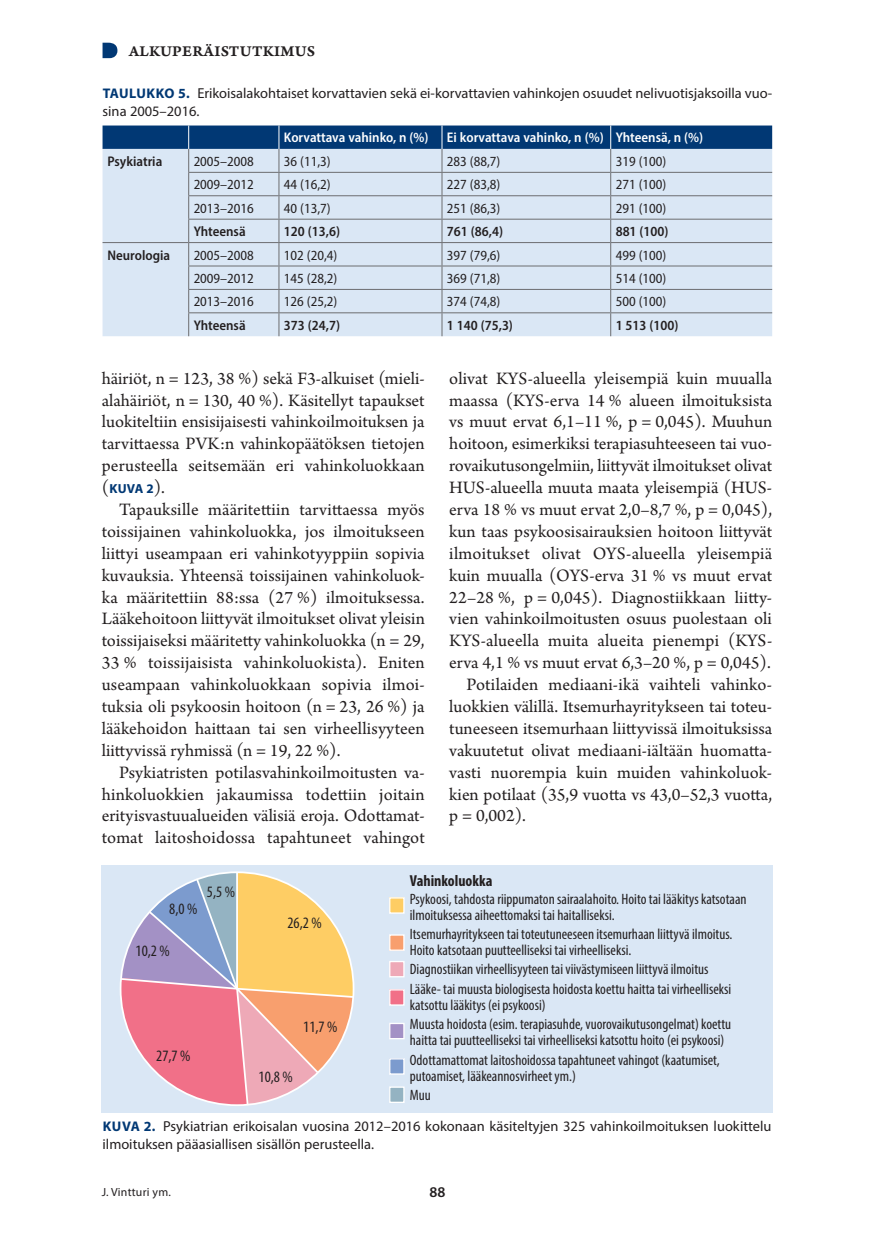
<style>
.page{position:relative;width:874px;height:1241px;background:#fff}
.page>*{position:absolute;margin:0;border:0;box-sizing:border-box;transform-origin:0 0}
.t1{font:18.38px/21.9px "Arno Pro";letter-spacing:.005em;color:#231f20;text-align:justify}
.t2{font:condensed 15.92px "Myriad Pro";color:#231f20}
.t3{font:700 condensed 15.92px "Myriad Pro";color:#231f20}
.vinj{font:15.75px "Arno Pro Smbd Caption";letter-spacing:.015em;color:#231f20}
.t4{font:condensed 15.05px/19.4px "Myriad Pro";color:#231f20}
.t5{font:600 14.88px "Myriad Pro";color:#231f20}
.kt{font:14.35px/17.5px "Myriad Pro";color:#231f20}
.t{font:semi-condensed 14px "Myriad Pro";color:#231f20}
.t_pl_musta{font:600 semi-condensed 14px "Myriad Pro";color:#231f20}
.t_pl{font:600 semi-condensed 14px "Myriad Pro";color:#fff}
.t6{font:700 13.12px "Myriad Pro";color:#013874}
.Ala{font:11.9px "Myriad Pro";letter-spacing:.02em;color:#231f20}
.s1{font-weight:700;font-size:14px;color:#013874}
.s2{font-family:"Arno Pro";font-weight:400;font-size:18.38px;color:#231f20}
</style>
<div class="page">
<svg style="left:102px;top:125px;width:669px;height:211px;background:#becfe2"></svg>
<div style="left:101px;top:864px;width:671px;height:248px;background:#dae7f5"></div>
<svg style="left:119px;top:872px;width:236px;height:234px"></svg>
<div style="left:389px;top:897px;width:15px;height:15px;background:#fecd64"></div>
<div style="left:389px;top:897px;width:15px;height:16px;border:1px solid #fff"></div>
<div style="left:389px;top:934px;width:15px;height:16px;background:#f89f6e"></div>
<div style="left:389px;top:934px;width:15px;height:16px;border:1px solid #fff"></div>
<div style="left:389px;top:961px;width:15px;height:15px;background:#eea9b7"></div>
<div style="left:389px;top:960px;width:15px;height:17px;border:1px solid #fff"></div>
<div style="left:389px;top:989px;width:15px;height:15px;background:#f17088"></div>
<div style="left:389px;top:989px;width:15px;height:16px;border:1px solid #fff"></div>
<div style="left:389px;top:1023px;width:15px;height:15px;background:#a391c5"></div>
<div style="left:389px;top:1022px;width:15px;height:17px;border:1px solid #fff"></div>
<div style="left:389px;top:1058px;width:15px;height:15px;background:#7c9bce"></div>
<div style="left:389px;top:1057px;width:15px;height:17px;border:1px solid #fff"></div>
<div style="left:389px;top:1086px;width:15px;height:16px;background:#94b3c2"></div>
<div style="left:389px;top:1086px;width:15px;height:16px;border:1px solid #fff"></div>
<svg style="left:102px;top:43px;width:15px;height:15px"></svg>
<p class="vinj" style="left:129px;top:41px;width:188px">ALKUPERÄISTUTKIMUS</p>
<p class="kt" style="left:102px;top:84px;width:670px"><span class="s1">TAULUKKO 5.</span> Erikoisalakohtaiset korvattavien sekä ei-korvattavien vahinkojen osuudet nelivuotisjaksoilla vuo&shy;sina 2005–2016.</p>
<p class="t_pl" style="left:284px;top:129px;width:146px">Korvattava vahinko, n (%)</p>
<p class="t_pl" style="left:446px;top:129px;width:158px">Ei korvattava vahinko, n (%)</p>
<p class="t_pl" style="left:615px;top:129px;width:89px">Yhteensä, n (%)</p>
<p class="t_pl_musta" style="left:107px;top:152px;width:56px">Psykiatria</p>
<p class="t" style="left:193px;top:153px;width:62px">2005–2008</p>
<p class="t" style="left:284px;top:153px;width:48px">36 (11,3)</p>
<p class="t" style="left:446px;top:153px;width:55px">283 (88,7)</p>
<p class="t" style="left:615px;top:153px;width:52px">319 (100)</p>
<p class="t" style="left:193px;top:176px;width:62px">2009–2012</p>
<p class="t" style="left:284px;top:176px;width:48px">44 (16,2)</p>
<p class="t" style="left:446px;top:176px;width:55px">227 (83,8)</p>
<p class="t" style="left:615px;top:176px;width:52px">271 (100)</p>
<p class="t" style="left:193px;top:199px;width:62px">2013–2016</p>
<p class="t" style="left:284px;top:199px;width:48px">40 (13,7)</p>
<p class="t" style="left:446px;top:199px;width:55px">251 (86,3)</p>
<p class="t" style="left:615px;top:199px;width:52px">291 (100)</p>
<p class="t_pl_musta" style="left:193px;top:222px;width:53px">Yhteensä</p>
<p class="t_pl_musta" style="left:284px;top:222px;width:58px">120 (13,6)</p>
<p class="t_pl_musta" style="left:446px;top:222px;width:58px">761 (86,4)</p>
<p class="t_pl_musta" style="left:615px;top:222px;width:54px">881 (100)</p>
<p class="t_pl_musta" style="left:107px;top:246px;width:64px">Neurologia</p>
<p class="t" style="left:193px;top:246px;width:62px">2005–2008</p>
<p class="t" style="left:284px;top:246px;width:55px">102 (20,4)</p>
<p class="t" style="left:446px;top:246px;width:55px">397 (79,6)</p>
<p class="t" style="left:615px;top:246px;width:52px">499 (100)</p>
<p class="t" style="left:193px;top:270px;width:62px">2009–2012</p>
<p class="t" style="left:284px;top:270px;width:55px">145 (28,2)</p>
<p class="t" style="left:446px;top:270px;width:55px">369 (71,8)</p>
<p class="t" style="left:615px;top:270px;width:52px">514 (100)</p>
<p class="t" style="left:193px;top:293px;width:62px">2013–2016</p>
<p class="t" style="left:284px;top:293px;width:55px">126 (25,2)</p>
<p class="t" style="left:446px;top:293px;width:55px">374 (74,8)</p>
<p class="t" style="left:615px;top:293px;width:52px">500 (100)</p>
<p class="t_pl_musta" style="left:193px;top:316px;width:53px">Yhteensä</p>
<p class="t_pl_musta" style="left:284px;top:316px;width:58px">373 (24,7)</p>
<p class="t_pl_musta" style="left:446px;top:316px;width:67px">1 140 (75,3)</p>
<p class="t_pl_musta" style="left:615px;top:316px;width:64px">1 513 (100)</p>
<p class="t1" style="left:102px;top:368px;width:324px">häiriöt, n = 123, 38 %) sekä F3-alkuiset (mieli&shy;alahäiriöt, n = 130, 40 %). Käsitellyt tapaukset luokiteltiin ensisijaisesti vahinkoilmoituksen ja tarvittaessa PVK:n vahinkopäätöksen tietojen perusteella seitsemään eri vahinkoluokkaan</p>
<p class="t6" style="left:102px;top:480px;width:65px"><span class="s2">(</span>KUVA 2<span class="s2">).</span></p>
<p class="t1" style="left:102px;top:499px;width:324px;text-indent:17px">Tapauksille määritettiin tarvittaessa myös toissijainen vahinkoluokka, jos ilmoitukseen liittyi useampaan eri vahinkotyyppiin sopivia kuvauksia. Yhteensä toissijainen vahinkoluok&shy;ka määritettiin 88:ssa (27 %) ilmoituksessa.<br>Lääkehoitoon liittyvät ilmoitukset olivat yleisin toissijaiseksi määritetty vahinkoluokka (n = 29, 33 % toissijaisista vahinkoluokista). Eniten useampaan vahinkoluokkaan sopivia ilmoi&shy;tuksia oli psykoosin hoitoon (n = 23, 26 %) ja lääkehoidon haittaan tai sen virheellisyyteen liittyvissä ryhmissä (n = 19, 22 %).</p>
<p class="t1" style="left:102px;top:762px;width:324px;text-indent:17px">Psykiatristen potilasvahinkoilmoitusten va&shy;hinkoluokkien jakaumissa todettiin joitain erityisvastuualueiden välisiä eroja. Odottamat&shy;tomat laitoshoidossa tapahtuneet vahingot</p>
<p class="t1" style="left:449px;top:368px;width:324px">olivat KYS-alueella yleisempiä kuin muualla maassa (KYS-erva 14 % alueen ilmoituksista vs muut ervat 6,1–11 %, p = 0,045). Muuhun hoitoon, esimerkiksi terapiasuhteeseen tai vuo&shy;rovaikutusongelmiin, liittyvät ilmoitukset olivat HUS-alueella muuta maata yleisempiä (HUS&shy;erva 18 % vs muut ervat 2,0–8,7 %, p = 0,045), kun taas psykoosisairauksien hoitoon liittyvät ilmoitukset olivat OYS-alueella yleisempiä kuin muualla (OYS-erva 31 % vs muut ervat 22–28 %, p = 0,045). Diagnostiikkaan liitty&shy;vien vahinkoilmoitusten osuus puolestaan oli KYS-alueella muita alueita pienempi (KYS&shy;erva 4,1 % vs muut ervat 6,3–20 %, p = 0,045).</p>
<p class="t1" style="left:449px;top:674px;width:324px;text-indent:17px">Potilaiden mediaani-ikä vaihteli vahinko&shy;luokkien välillä. Itsemurhayritykseen tai toteu&shy;tuneeseen itsemurhaan liittyvissä ilmoituksissa vakuutetut olivat mediaani-iältään huomatta&shy;vasti nuorempia kuin muiden vahinkoluok&shy;kien potilaat (35,9 vuotta vs 43,0–52,3 vuotta, p = 0,002).</p>
<p class="t2" style="left:169px;top:898px;width:30px">8,0 %</p>
<p class="t2" style="left:207px;top:882px;width:30px">5,5 %</p>
<p class="t2" style="left:135px;top:940px;width:36px">10,2 %</p>
<p class="t2" style="left:287px;top:912px;width:36px">26,2 %</p>
<p class="t2" style="left:156px;top:1046px;width:36px">27,7 %</p>
<p class="t2" style="left:303px;top:1017px;width:36px">11,7 %</p>
<p class="t2" style="left:258px;top:1066px;width:36px">10,8 %</p>
<p class="t3" style="left:409px;top:870px;width:84px">Vahinkoluokka</p>
<p class="t4" style="left:409px;top:890px;width:338px;line-height:15.9px">Psykoosi, tahdosta riippumaton sairaalahoito. Hoito tai lääkitys katsotaan ilmoituksessa aiheettomaksi tai haitalliseksi.</p>
<p class="t4" style="left:409px;top:925px;width:324px;line-height:15.9px">Itsemurhayritykseen tai toteutuneeseen itsemurhaan liittyvä ilmoitus.<br>Hoito katsotaan puutteelliseksi tai virheelliseksi.</p>
<p class="t4" style="left:409px;top:959px;width:323px">Diagnostiikan virheellisyyteen tai viivästymiseen liittyvä ilmoitus<br>Lääke- tai muusta biologisesta hoidosta koettu haitta tai virheelliseksi</p>
<p class="t4" style="left:409px;top:994px;width:323px">katsottu lääkitys (ei psykoosi)<br>Muusta hoidosta (esim. terapiasuhde, vuorovaikutusongelmat) koettu</p>
<p class="t4" style="left:409px;top:1030px;width:316px">haitta tai puutteelliseksi tai virheelliseksi katsottu hoito (ei psykoosi)<br>Odottamattomat laitoshoidossa tapahtuneet vahingot (kaatumiset,</p>
<p class="t4" style="left:409px;top:1065px;width:167px">putoamiset, lääkeannosvirheet ym.)<br>Muu</p>
<p class="kt" style="left:102px;top:1117px;width:670px"><span class="s1">KUVA 2.</span> Psykiatrian erikoisalan vuosina 2012–2016 kokonaan käsiteltyjen 325 vahinkoilmoituksen luokittelu ilmoituksen pääasiallisen sisällön perusteella.</p>
<p class="Ala" style="left:102px;top:1184px;width:71px">J. Vintturi ym.</p>
<p class="t5" style="left:429px;top:1182px;width:17px">88</p>
</div>
